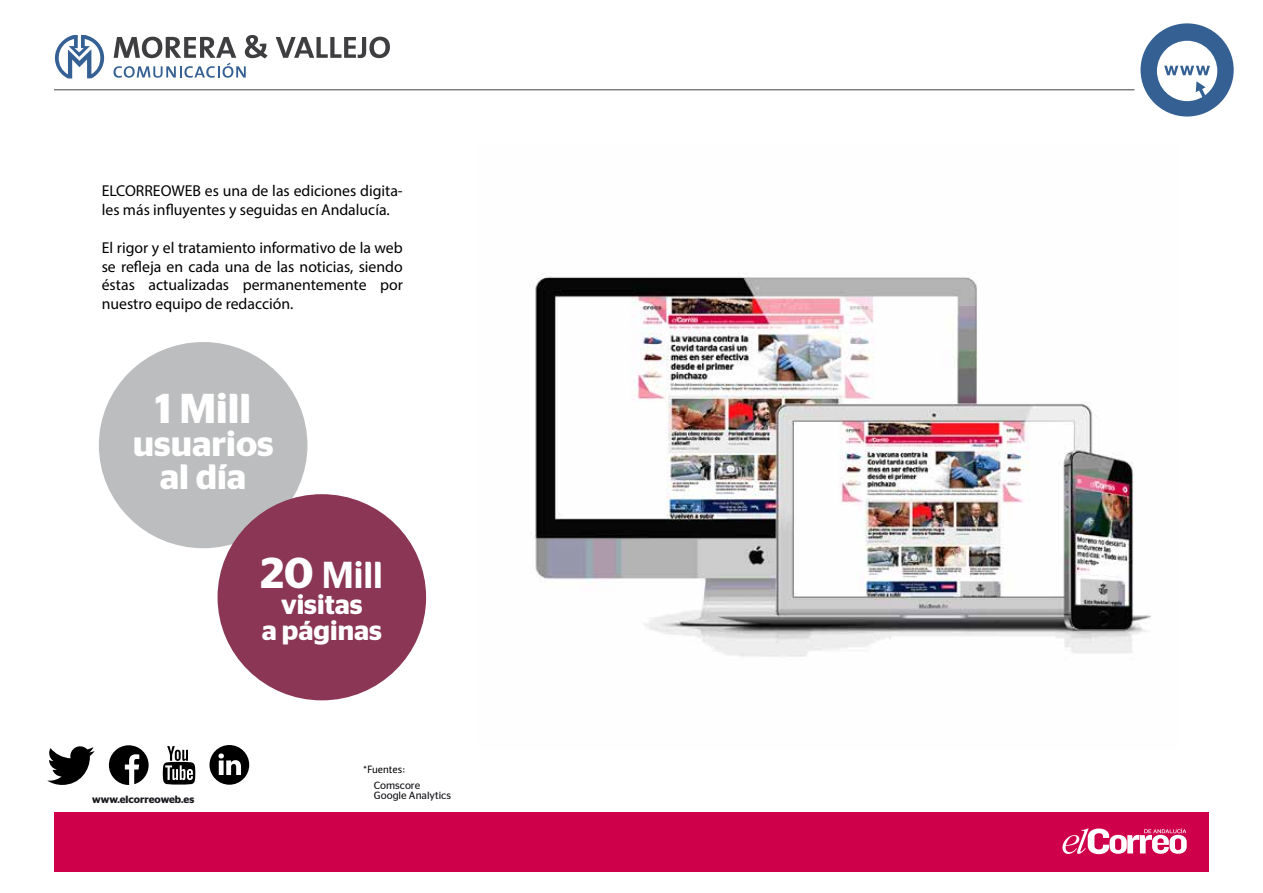
<style>
.page{position:relative;width:1263px;height:893px;background:#fff}
.page>*{position:absolute;margin:0;border:0;box-sizing:border-box;transform-origin:0 0}
.t1{font:600 41.7px "Stag Sans";color:#fff}
.t2{font:500 37.5px "Stag Sans";color:#fff}
.t3{font:600 35.25px/33.2px "Stag Sans";color:#fff;text-align:center}
.t4{font:600 27.3px/25.7px "Stag Sans";color:#fff;text-align:center}
.t5{font:15.75px/18.9px "Myriad Pro";color:#000}
.t6{font:10.5px "Stag Sans";color:#1a171c}
.t7{font:600 10.5px "Stag Sans";color:#1a171c}
.t8{font:10.5px "Leitura Sans Grot 2";color:#000}
.s1{font-weight:600;font-size:43.2px}
</style>
<div class="page">
<div style="left:54px;top:812px;width:1155px;height:60px;background:#cf0049"></div>
<svg style="left:1062px;top:828px;width:125px;height:26px"></svg>
<hr style="left:54px;top:90px;width:1080px;height:1px;background:#000">
<svg style="left:55px;top:35px;width:49px;height:43px"></svg>
<svg style="left:114px;top:35px;width:154px;height:43px"></svg>
<svg style="left:276px;top:37px;width:114px;height:21px"></svg>
<div style="left:1140px;top:23px;width:94px;height:94px;background:#346094;border-radius:50%"></div>
<svg style="left:1157px;top:41px;width:60px;height:60px"></svg>
<div style="left:99px;top:342px;width:208px;height:206px;background:#bbbdbe;border-radius:50%"></div>
<div style="left:218px;top:494px;width:208px;height:206px;background:#8a3654;border-radius:50%"></div>
<img style="left:529px;top:274px;width:622px;height:383px">
<svg style="left:47px;top:746px;width:48px;height:39px"></svg>
<svg style="left:109px;top:745px;width:40px;height:40px"></svg>
<svg style="left:163px;top:746px;width:32px;height:38px"></svg>
<svg style="left:209px;top:745px;width:40px;height:40px"></svg>
<p class="t5" style="left:102px;top:181px;width:303px">ELCORREOWEB es una de las ediciones digita&shy;les más influyentes y seguidas en Andalucía.</p>
<p class="t5" style="left:102px;top:238px;width:303px;text-align:justify">El rigor y el tratamiento informativo de la web se refleja en cada una de las noticias, siendo éstas actualizadas permanentemente por nuestro equipo de redacción.</p>
<h1 class="t1" style="left:155px;top:384px;width:98px">1 Mill</h1>
<h3 class="t3" style="left:133px;top:427px;width:142px">usuarios al día</h3>
<h2 class="t2" style="left:261px;top:554px;width:124px"><span class="s1">20</span> Mill</h2>
<h3 class="t4" style="left:262px;top:592px;width:122px">visitas<br>a páginas</h3>
<p class="t8" style="left:363px;top:763px;width:44px">*Fuentes:</p>
<p class="t6" style="left:374px;top:779px;width:48px">Comscore</p>
<p class="t7" style="left:92px;top:793px;width:104px">www.elcorreoweb.es</p>
<p class="t6" style="left:374px;top:789px;width:79px">Google Analytics</p>
</div>
